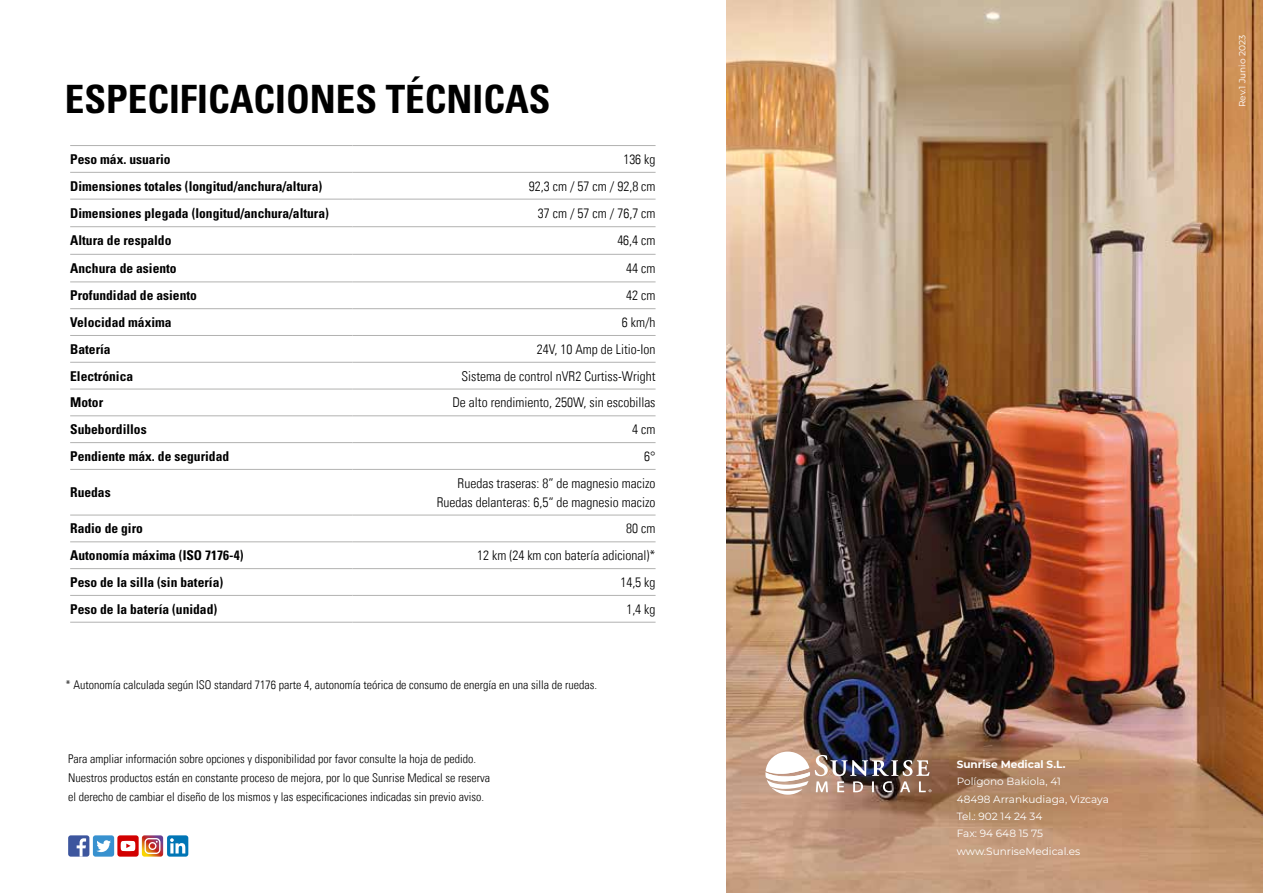
<style>
.page{position:relative;width:1263px;height:893px;background:#fff}
.page>*{position:absolute;margin:0;border:0;box-sizing:border-box;transform-origin:0 0}
.t1{font:700 condensed 39px "Univers LT Std";color:#000}
.t2{font:700 condensed 13.5px "Univers LT Std";color:#000}
.t3{font:13.5px/18.9px "Univers Com 47 Light Cond";color:#000;text-align:right}
.t4{font:12px/18.9px "Univers Com 47 Light Cond";color:#000}
.t5{font:10.5px/17.4px "Montserrat";color:#fff}
.t6{font:700 10.5px "Montserrat";color:#fff}
.t7{font:9px "Montserrat";color:#fff}
</style>
<div class="page">
<img style="left:726px;top:0;width:537px;height:893px">
<img style="left:765px;top:752px;width:166px;height:43px">
<div style="left:68px;top:835px;width:21px;height:22px;background:#3d569e;border-radius:3px"></div>
<svg style="left:77px;top:838px;width:9px;height:19px"></svg>
<div style="left:93px;top:835px;width:21px;height:22px;background:#3891cf;border-radius:3px"></div>
<svg style="left:96px;top:840px;width:15px;height:12px"></svg>
<div style="left:117px;top:835px;width:22px;height:22px;background:#d20000;border-radius:3px"></div>
<svg style="left:121px;top:841px;width:14px;height:10px"></svg>
<div style="left:167px;top:835px;width:21px;height:22px;background:#0075b5;border-radius:3px"></div>
<svg style="left:170px;top:838px;width:15px;height:15px"></svg>
<svg style="left:142px;top:835px;width:21px;height:22px"></svg>
<hr style="left:70px;top:145px;width:282px;height:1px;background:#b2b2b1">
<hr style="left:352px;top:145px;width:303px;height:1px;background:#b2b2b1">
<hr style="left:70px;top:172px;width:282px;height:1px;background:#b2b2b1">
<hr style="left:352px;top:172px;width:303px;height:1px;background:#b2b2b1">
<hr style="left:70px;top:226px;width:282px;height:1px;background:#b2b2b1">
<hr style="left:352px;top:226px;width:303px;height:1px;background:#b2b2b1">
<hr style="left:70px;top:254px;width:282px;height:1px;background:#b2b2b1">
<hr style="left:352px;top:254px;width:303px;height:1px;background:#b2b2b1">
<hr style="left:70px;top:282px;width:282px;height:1px;background:#b2b2b1">
<hr style="left:352px;top:282px;width:303px;height:1px;background:#b2b2b1">
<hr style="left:70px;top:308px;width:282px;height:1px;background:#b2b2b1">
<hr style="left:352px;top:308px;width:303px;height:1px;background:#b2b2b1">
<hr style="left:70px;top:335px;width:282px;height:1px;background:#b2b2b1">
<hr style="left:352px;top:335px;width:303px;height:1px;background:#b2b2b1">
<hr style="left:70px;top:362px;width:282px;height:1px;background:#b2b2b1">
<hr style="left:352px;top:362px;width:303px;height:1px;background:#b2b2b1">
<hr style="left:70px;top:389px;width:282px;height:1px;background:#b2b2b1">
<hr style="left:352px;top:389px;width:303px;height:1px;background:#b2b2b1">
<hr style="left:70px;top:415px;width:282px;height:1px;background:#b2b2b1">
<hr style="left:352px;top:415px;width:303px;height:1px;background:#b2b2b1">
<hr style="left:70px;top:442px;width:282px;height:1px;background:#b2b2b1">
<hr style="left:352px;top:442px;width:303px;height:1px;background:#b2b2b1">
<hr style="left:70px;top:469px;width:282px;height:1px;background:#b2b2b1">
<hr style="left:352px;top:469px;width:303px;height:1px;background:#b2b2b1">
<hr style="left:70px;top:515px;width:282px;height:1px;background:#b2b2b1">
<hr style="left:352px;top:515px;width:303px;height:1px;background:#b2b2b1">
<hr style="left:70px;top:541px;width:282px;height:1px;background:#b2b2b1">
<hr style="left:352px;top:541px;width:303px;height:1px;background:#b2b2b1">
<hr style="left:70px;top:568px;width:282px;height:1px;background:#b2b2b1">
<hr style="left:352px;top:568px;width:303px;height:1px;background:#b2b2b1">
<hr style="left:70px;top:595px;width:282px;height:1px;background:#b2b2b1">
<hr style="left:352px;top:595px;width:303px;height:1px;background:#b2b2b1">
<hr style="left:70px;top:622px;width:282px;height:1px;background:#b2b2b1">
<hr style="left:352px;top:622px;width:303px;height:1px;background:#b2b2b1">
<hr style="left:70px;top:199px;width:282px;height:1px;background:#b2b2b1">
<hr style="left:352px;top:199px;width:303px;height:1px;background:#b2b2b1">
<h1 class="t1" style="left:65px;top:75px;width:487px">ESPECIFICACIONES TÉCNICAS</h1>
<p class="t2" style="left:70px;top:151px;width:102px">Peso máx. usuario</p>
<p class="t3" style="left:623px;top:150px;width:34px">136 kg</p>
<p class="t2" style="left:70px;top:178px;width:254px">Dimensiones totales (longitud/anchura/altura)</p>
<p class="t3" style="left:529px;top:176px;width:128px">92,3 cm / 57 cm / 92,8 cm</p>
<p class="t2" style="left:70px;top:205px;width:260px">Dimensiones plegada (longitud/anchura/altura)</p>
<p class="t3" style="left:538px;top:204px;width:119px">37 cm / 57 cm / 76,7 cm</p>
<p class="t2" style="left:70px;top:232px;width:103px">Altura de respaldo</p>
<p class="t3" style="left:617px;top:231px;width:40px">46,4 cm</p>
<p class="t2" style="left:70px;top:260px;width:108px">Anchura de asiento</p>
<p class="t3" style="left:626px;top:259px;width:31px">44 cm</p>
<p class="t2" style="left:70px;top:287px;width:128px">Profundidad de asiento</p>
<p class="t3" style="left:626px;top:286px;width:31px">42 cm</p>
<p class="t2" style="left:70px;top:314px;width:103px">Velocidad máxima</p>
<p class="t3" style="left:622px;top:313px;width:35px">6 km/h</p>
<p class="t2" style="left:70px;top:341px;width:42px">Batería</p>
<p class="t3" style="left:537px;top:340px;width:120px">24V, 10 Amp de Litio-Ion</p>
<p class="t2" style="left:70px;top:367px;width:65px">Electrónica</p>
<p class="t3" style="left:461px;top:366px;width:196px">Sistema de control nVR2 Curtiss-Wright</p>
<p class="t2" style="left:70px;top:394px;width:34px">Motor</p>
<p class="t3" style="left:452px;top:393px;width:205px">De alto rendimiento, 250W, sin escobillas</p>
<p class="t2" style="left:70px;top:421px;width:78px">Subebordillos</p>
<p class="t3" style="left:632px;top:420px;width:25px">4 cm</p>
<p class="t2" style="left:70px;top:448px;width:160px">Pendiente máx. de seguridad</p>
<p class="t3" style="left:644px;top:447px;width:13px">6°</p>
<p class="t2" style="left:70px;top:484px;width:42px">Ruedas</p>
<p class="t3" style="left:437px;top:473px;width:220px">Ruedas traseras: 8” de magnesio macizo<br>Ruedas delanteras: 6,5“ de magnesio macizo</p>
<p class="t2" style="left:70px;top:520px;width:74px">Radio de giro</p>
<p class="t3" style="left:626px;top:519px;width:31px">80 cm</p>
<p class="t2" style="left:70px;top:547px;width:175px">Autonomía máxima (ISO 7176-4)</p>
<p class="t3" style="left:477px;top:546px;width:180px">12 km (24 km con batería adicional)*</p>
<p class="t2" style="left:70px;top:574px;width:154px">Peso de la silla (sin batería)</p>
<p class="t3" style="left:620px;top:573px;width:37px">14,5 kg</p>
<p class="t2" style="left:70px;top:601px;width:149px">Peso de la batería (unidad)</p>
<p class="t3" style="left:626px;top:599px;width:31px">1,4 kg</p>
<p class="t4" style="left:65px;top:676px;width:533px">* Autonomía calculada según ISO standard 7176 parte 4, autonomía teórica de consumo de energía en una silla de ruedas.</p>
<p class="t4" style="left:68px;top:750px;width:423px">Para ampliar información sobre opciones y disponibilidad por favor consulte la hoja de pedido.<br>Nuestros productos están en constante proceso de mejora, por lo que Sunrise Medical se reserva el derecho de cambiar el diseño de los mismos y las especificaciones indicadas sin previo aviso.</p>
<p class="t7" style="left:1236px;top:107px;width:74px;rotate:-90deg">Rev.1 Junio 2023</p>
<p class="t6" style="left:957px;top:756px;width:110px">Sunrise Medical S.L.</p>
<p class="t5" style="left:957px;top:772px;width:154px">Polígono Bakiola, 41<br>48498 Arrankudiaga, Vizcaya<br>Tel.: 902 14 24 34<br>Fax: 94 648 15 75 www.SunriseMedical.es</p>
</div>
